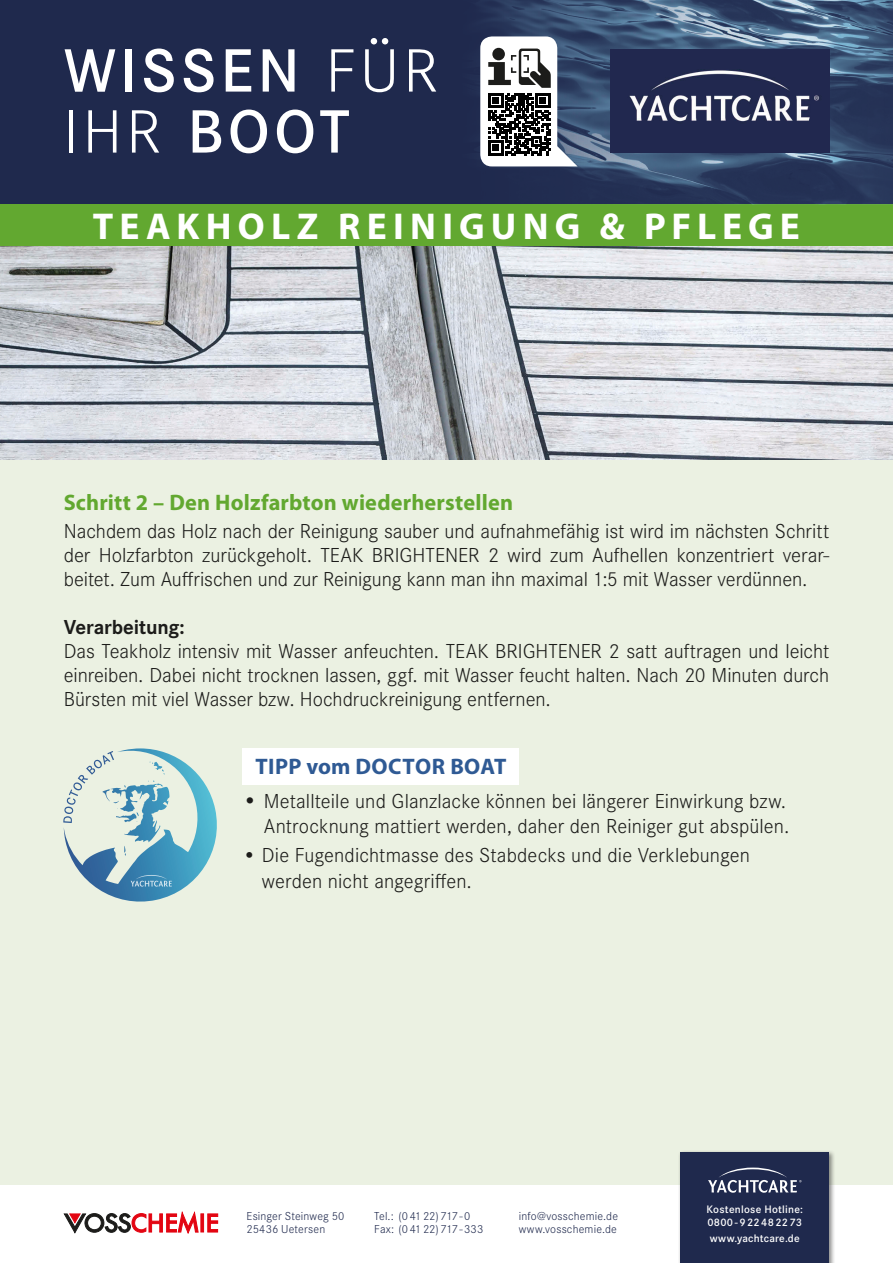
<style>
.page{position:relative;width:893px;height:1263px;background:#fff}
.page>*{position:absolute;margin:0;border:0;box-sizing:border-box;transform-origin:0 0}
.t1{font:600 63.45px/61.1px "Corporate S Pro";letter-spacing:.065em;color:#fff}
.t2{font:700 37.5px "Myriad Pro";letter-spacing:.165em;color:#fff}
.t3{font:700 22.5px "Myriad Pro";letter-spacing:.01em;color:#62a830}
.t4{font:700 22.5px "Myriad Pro";letter-spacing:.015em;color:#2f5a94}
.t5{font:300 21px/24px "Corporate S";letter-spacing:.005em;color:#1c1c1a;text-align:justify}
.t6{font:700 21px "Corporate S";letter-spacing:-.01em;color:#1c1c1a}
.t7{font:300 12px/13.5px "Corporate S";letter-spacing:.015em;color:#1f294d}
.t8{font:600 11.25px/13.2px "Corporate S";letter-spacing:.02em;color:#fff}
.s1{font-weight:300}
.s2{font-size:22.5px}
</style>
<div class="page">
<div style="left:0;top:0;width:893px;height:1184px;background:#ebf1e2"></div>
<div style="left:0;top:204px;width:893px;height:43px;background:#62a830"></div>
<div style="left:678px;top:1150px;width:158px;height:113px;background:#1c1c1a;opacity:.5"></div>
<div style="left:680px;top:1152px;width:149px;height:111px;background:#1f294d"></div>
<svg style="left:708px;top:1167px;width:93px;height:26px"></svg>
<hr style="left:201px;top:1214px;width:3px;height:18px;background:#e30512">
<svg style="left:208px;top:1214px;width:10px;height:18px"></svg>
<svg style="left:64px;top:1212px;width:134px;height:21px"></svg>
<div style="left:0;top:0;width:893px;height:204px;background:#1f294d"></div>
<img style="left:486px;top:0;width:407px;height:204px">
<img style="left:611px;top:49px;width:218px;height:104px">
<svg style="left:480px;top:36px;width:98px;height:130px;background:#8c9197"></svg>
<div style="left:242px;top:748px;width:277px;height:36px;background:#fff"></div>
<img style="left:0;top:247px;width:893px;height:212px">
<svg style="left:63px;top:748px;width:154px;height:154px"></svg>
<h1 class="t1" style="left:64px;top:36px;width:376px">WISSEN <span class="s1">FÜR<br>IHR</span> BOOT</h1>
<h2 class="t2" style="left:93px;top:205px;width:708px">TEAKHOLZ REINIGUNG &amp; PFLEGE</h2>
<p class="t3" style="left:64px;top:490px;width:451px">Schritt 2 – Den Holzfarbton wiederherstellen</p>
<p class="t5" style="left:64px;top:519px;width:767px">Nachdem das Holz nach der Reinigung sauber und aufnahmefähig ist wird im nächsten Schritt der Holzfarbton zurückgeholt. TEAK BRIGHTENER 2 wird zum Aufhellen konzentriert verar&shy;beitet. Zum Auffrischen und zur Reinigung kann man ihn maximal 1:5 mit Wasser verdünnen.</p>
<p class="t6" style="left:64px;top:613px;width:122px">Verarbeitung:</p>
<p class="t5" style="left:64px;top:639px;width:767px">Das Teakholz intensiv mit Wasser anfeuchten. TEAK BRIGHTENER 2 satt auftragen und leicht einreiben. Dabei nicht trocknen lassen, ggf. mit Wasser feucht halten. Nach 20 Minuten durch Bürsten mit viel Wasser bzw. Hochdruckreinigung entfernen.</p>
<p class="t4" style="left:255px;top:754px;width:253px">TIPP vom DOCTOR BOAT</p>
<p class="t5" style="left:242px;top:787px;width:549px;line-height:25.2px;text-align:right"><span class="s2">•</span> Metallteile und Glanzlacke können bei längerer Einwirkung bzw.<br>Antrocknung mattiert werden, daher den Reiniger gut abspülen.</p>
<p class="t5" style="left:262px;top:842px;width:490px;line-height:25.2px;text-indent:-20px">• Die Fugendichtmasse des Stabdecks und die Verklebungen werden nicht angegriffen.</p>
<p class="t7" style="left:247px;top:1208px;width:99px">Esinger Steinweg 50<br>25436 Uetersen</p>
<p class="t7" style="left:374px;top:1208px;width:111px">Tel.: (0 41 22) 717 - 0<br>Fax: (0 41 22) 717 - 333</p>
<p class="t7" style="left:519px;top:1208px;width:101px">info@vosschemie.de www.vosschemie.de</p>
<p class="t8" style="left:707px;top:1202px;width:98px">Kostenlose Hotline:<br>0800 - 9 22 48 22 73</p>
<p class="t8" style="left:710px;top:1231px;width:91px">www.yachtcare.de</p>
</div>
